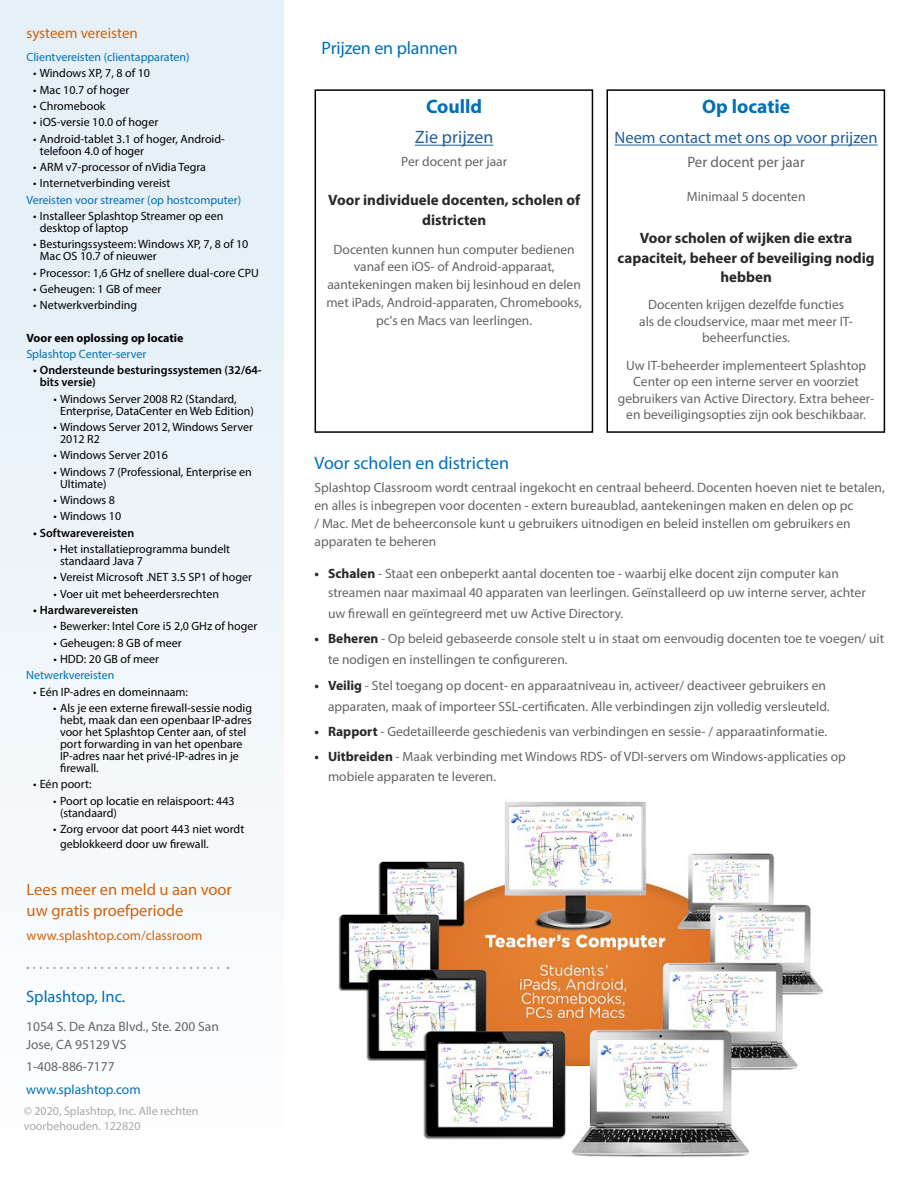
<style>
.page{position:relative;width:918px;height:1188px;background:#fff}
.page>*{position:absolute;margin:0;border:0;box-sizing:border-box;transform-origin:0 0}
.t1{font:700 19.5px "Myriad Pro";color:#0070b8}
.t2{font:18px "Myriad Pro";color:#0070b8}
.t3{font:18px "Myriad Pro";color:#215e9e}
.t4{font:16.5px/21px "Myriad Pro";color:#d0630b}
.t5{font:16.5px "Myriad Pro";color:#215e9e}
.t6{font:16.5px "Myriad Pro";color:#0070b8}
.t7{font:700 15px/19.5px "Myriad Pro";color:#292829;text-align:center}
.t8{font:15px "Myriad Pro";color:#d0630b}
.t9{font:15px "Myriad Pro";color:#636466}
.t10{font:13.5px/18px "Myriad Pro";color:#636466}
.t11{font:13.5px "Myriad Pro";color:#d0630b}
.t12{font:13.5px "Myriad Pro";color:#0070b8}
.t13{font:12px/12px "Myriad Pro";color:#000}
.t14{font:12px "Myriad Pro";color:#0070b8}
.t15{font:600 12px/12px "Myriad Pro";color:#000}
.t16{font:12px/15px "Myriad Pro";color:#a7a9ac}
.t17{font:700 12px "Myriad Pro";color:#000}
.s1{font-weight:700;color:#292829}
</style>
<div class="page">
<div style="left:0;top:0;width:284px;height:1188px;background:linear-gradient(to bottom,#e1edf7,#fefefe)"></div>
<svg style="left:34px;top:967px;width:195px;height:2px"></svg>
<hr style="left:415px;top:145px;width:78px;height:1px;background:#215e9e">
<div style="left:315px;top:89px;width:278px;height:344px;border:2px solid #000"></div>
<hr style="left:615px;top:145px;width:263px;height:1px;background:#215e9e">
<div style="left:607px;top:89px;width:278px;height:344px;border:2px solid #000"></div>
<img style="left:338px;top:801px;width:485px;height:356px">
<p class="t8" style="left:26px;top:24px;width:113px">systeem vereisten</p>
<p class="t14" style="left:26px;top:50px;width:165px">Clientvereisten (clientapparaten)</p>
<p class="t13" style="left:33px;top:67px;width:118px">• Windows XP, 7, 8 of 10</p>
<p class="t13" style="left:33px;top:83px;width:98px">• Mac 10.7 of hoger</p>
<p class="t13" style="left:33px;top:100px;width:74px">• Chromebook</p>
<p class="t13" style="left:33px;top:116px;width:127px">• iOS-versie 10.0 of hoger</p>
<p class="t13" style="left:40px;top:132px;width:186px;text-indent:-7px">• Android-tablet 3.1 of hoger, Android&shy;telefoon 4.0 of hoger</p>
<p class="t13" style="left:33px;top:161px;width:174px">• ARM v7-processor of nVidia Tegra</p>
<p class="t13" style="left:33px;top:177px;width:139px">• Internetverbinding vereist</p>
<p class="t14" style="left:26px;top:192px;width:216px">Vereisten voor streamer (op hostcomputer)</p>
<p class="t13" style="left:40px;top:210px;width:185px;text-indent:-7px">• Installeer Splashtop Streamer op een desktop of laptop</p>
<p class="t13" style="left:40px;top:238px;width:210px;text-indent:-7px">• Besturingssysteem: Windows XP, 7, 8 of 10<br>Mac OS 10.7 of nieuwer</p>
<p class="t13" style="left:33px;top:266px;width:227px">• Processor: 1,6 GHz of snellere dual-core CPU</p>
<p class="t13" style="left:33px;top:283px;width:130px">• Geheugen: 1 GB of meer</p>
<p class="t13" style="left:33px;top:299px;width:106px">• Netwerkverbinding</p>
<p class="t17" style="left:26px;top:330px;width:159px">Voor een oplossing op locatie</p>
<p class="t14" style="left:26px;top:347px;width:122px">Splashtop Center-server</p>
<p class="t15" style="left:40px;top:364px;width:223px;text-indent:-7px">• Ondersteunde besturingssystemen (32/64- bits versie)</p>
<p class="t13" style="left:60px;top:393px;width:195px;text-indent:-7px">• Windows Server 2008 R2 (Standard,<br>Enterprise, DataCenter en Web Edition)</p>
<p class="t13" style="left:60px;top:421px;width:194px;text-indent:-7px">• Windows Server 2012, Windows Server<br>2012 R2</p>
<p class="t13" style="left:53px;top:449px;width:116px">• Windows Server 2016</p>
<p class="t13" style="left:60px;top:466px;width:193px;text-indent:-7px">• Windows 7 (Professional, Enterprise en<br>Ultimate)</p>
<p class="t13" style="left:53px;top:494px;width:63px">• Windows 8</p>
<p class="t13" style="left:53px;top:510px;width:69px">• Windows 10</p>
<p class="t15" style="left:33px;top:526px;width:103px">• Softwarevereisten</p>
<p class="t13" style="left:60px;top:543px;width:172px;text-indent:-7px">• Het installatieprogramma bundelt standaard Java 7</p>
<p class="t13" style="left:53px;top:571px;width:200px">• Vereist Microsoft .NET 3.5 SP1 of hoger</p>
<p class="t13" style="left:53px;top:587px;width:167px">• Voer uit met beheerdersrechten</p>
<p class="t15" style="left:33px;top:604px;width:107px">• Hardwarevereisten</p>
<p class="t13" style="left:53px;top:620px;width:206px">• Bewerker: Intel Core i5 2,0 GHz of hoger</p>
<p class="t13" style="left:53px;top:636px;width:130px">• Geheugen: 8 GB of meer</p>
<p class="t13" style="left:53px;top:653px;width:107px">• HDD: 20 GB of meer</p>
<p class="t14" style="left:26px;top:668px;width:90px">Netwerkvereisten</p>
<p class="t13" style="left:33px;top:685px;width:156px">• Eén IP-adres en domeinnaam:</p>
<p class="t13" style="left:60px;top:702px;width:194px;text-indent:-7px">• Als je een externe firewall-sessie nodig hebt, maak dan een openbaar IP-adres voor het Splashtop Center aan, of stel port forwarding in van het openbare IP-adres naar het privé-IP-adres in je firewall.</p>
<p class="t13" style="left:33px;top:778px;width:60px">• Eén poort:</p>
<p class="t13" style="left:60px;top:794px;width:176px;text-indent:-7px">• Poort op locatie en relaispoort: 443 (standaard)</p>
<p class="t13" style="left:60px;top:821px;width:186px;line-height:15px;text-indent:-7px">• Zorg ervoor dat poort 443 niet wordt geblokkeerd door uw firewall.</p>
<p class="t4" style="left:27px;top:878px;width:207px">Lees meer en meld u aan voor uw gratis proefperiode</p>
<p class="t11" style="left:27px;top:927px;width:177px">www.splashtop.com/classroom</p>
<p class="t6" style="left:26px;top:987px;width:101px">Splashtop, Inc.</p>
<p class="t10" style="left:26px;top:1017px;width:194px">1054 S. De Anza Blvd., Ste. 200 San<br>Jose, CA 95129 VS</p>
<p class="t10" style="left:26px;top:1058px;width:90px">1-408-886-7177</p>
<p class="t12" style="left:26px;top:1081px;width:116px">www.splashtop.com</p>
<p class="t16" style="left:24px;top:1104px;width:176px">© 2020, Splashtop, Inc. Alle rechten voorbehouden. 122820</p>
<h2 class="t2" style="left:322px;top:37px;width:138px">Prijzen en plannen</h2>
<h1 class="t1" style="left:426px;top:94px;width:58px">Coulld</h1>
<h2 class="t3" style="left:415px;top:126px;width:80px">Zie prijzen</h2>
<p class="t10" style="left:401px;top:152px;width:107px">Per docent per jaar</p>
<p class="t7" style="left:328px;top:190px;width:253px">Voor individuele docenten, scholen of districten</p>
<p class="t10" style="left:326px;top:240px;width:257px;text-align:center">Docenten kunnen hun computer bedienen vanaf een iOS- of Android-apparaat, aantekeningen maken bij lesinhoud en delen met iPads, Android-apparaten, Chromebooks, pc's en Macs van leerlingen.</p>
<h1 class="t1" style="left:702px;top:94px;width:90px">Op locatie</h1>
<p class="t5" style="left:615px;top:128px;width:265px">Neem contact met ons op voor prijzen</p>
<p class="t9" style="left:687px;top:153px;width:119px">Per docent per jaar</p>
<p class="t10" style="left:687px;top:187px;width:120px">Minimaal 5 docenten</p>
<p class="t7" style="left:618px;top:228px;width:259px">Voor scholen of wijken die extra capaciteit, beheer of beveiliging nodig hebben</p>
<p class="t10" style="left:639px;top:296px;width:215px;line-height:16.5px;text-align:center">Docenten krijgen dezelfde functies als de cloudservice, maar met meer IT&shy;beheerfuncties.</p>
<p class="t10" style="left:618px;top:357px;width:258px;line-height:16.5px;text-align:center">Uw IT-beheerder implementeert Splashtop Center op een interne server en voorziet gebruikers van Active Directory. Extra beheer&shy;en beveiligingsopties zijn ook beschikbaar.</p>
<h2 class="t2" style="left:315px;top:452px;width:196px">Voor scholen en districten</h2>
<p class="t10" style="left:315px;top:478px;width:572px">Splashtop Classroom wordt centraal ingekocht en centraal beheerd. Docenten hoeven niet te betalen, en alles is inbegrepen voor docenten - extern bureaublad, aantekeningen maken en delen op pc<br>/ Mac. Met de beheerconsole kunt u gebruikers uitnodigen en beleid instellen om gebruikers en apparaten te beheren</p>
<p class="t10" style="left:328px;top:563px;width:539px;line-height:19.5px;text-indent:-14px"><span class="s1">• Schalen</span> - Staat een onbeperkt aantal docenten toe - waarbij elke docent zijn computer kan streamen naar maximaal 40 apparaten van leerlingen. Geïnstalleerd op uw interne server, achter</p>
<p class="t10" style="left:328px;top:604px;width:297px">uw firewall en geïntegreerd met uw Active Directory.</p>
<p class="t10" style="left:328px;top:628px;width:558px;line-height:21px;text-indent:-14px"><span class="s1">• Beheren</span> - Op beleid gebaseerde console stelt u in staat om eenvoudig docenten toe te voegen/ uit te nodigen en instellingen te configureren.</p>
<p class="t10" style="left:315px;top:675px;width:517px;line-height:21px;text-align:right"><span class="s1">• Veilig</span> - Stel toegang op docent- en apparaatniveau in, activeer/ deactiveer gebruikers en apparaten, maak of importeer SSL-certificaten. Alle verbindingen zijn volledig versleuteld.</p>
<p class="t10" style="left:315px;top:722px;width:514px"><span class="s1">• Rapport</span> - Gedetailleerde geschiedenis van verbindingen en sessie- / apparaatinformatie.</p>
<p class="t10" style="left:328px;top:747px;width:519px;line-height:19.5px;text-indent:-14px"><span class="s1">• Uitbreiden</span> - Maak verbinding met Windows RDS- of VDI-servers om Windows-applicaties op mobiele apparaten te leveren.</p>
</div>
